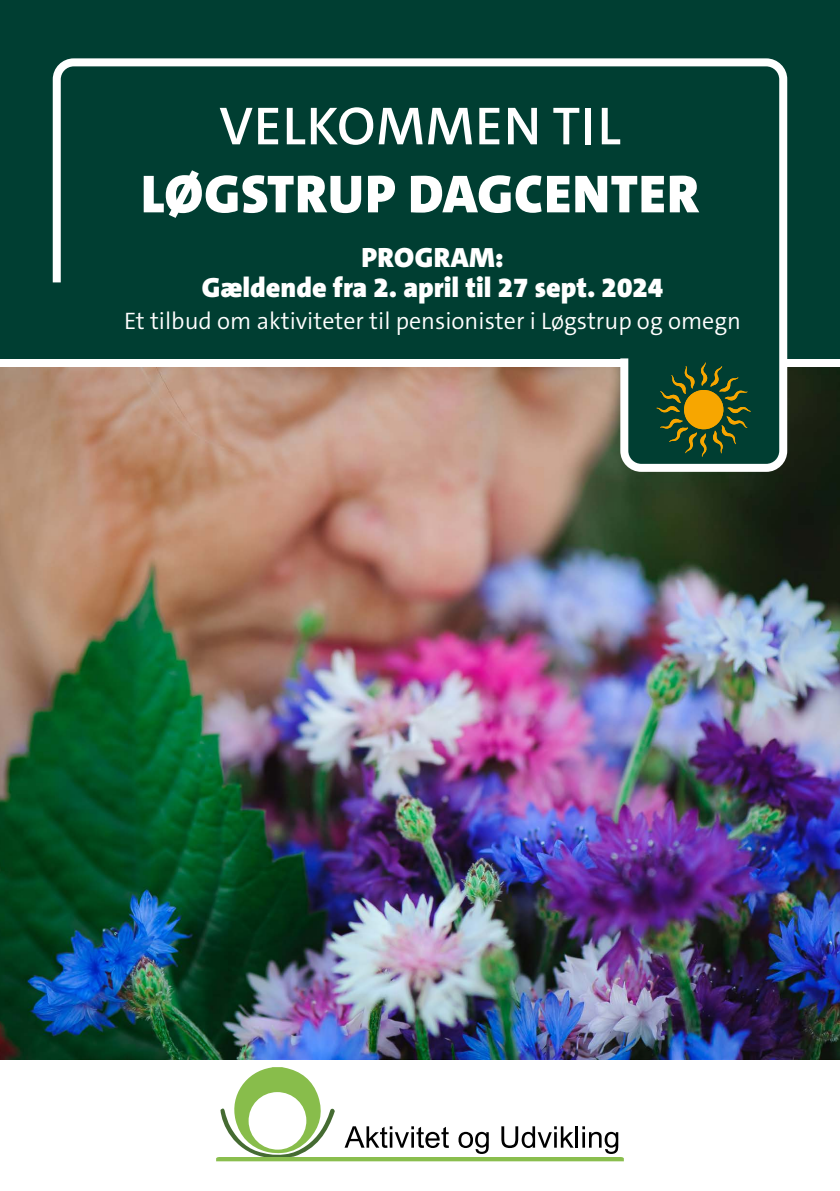
<style>
.page{position:relative;width:840px;height:1191px;background:#fff}
.page>*{position:absolute;margin:0;border:0;box-sizing:border-box;transform-origin:0 0}
.Titel_H1{font:900 54px/68px "The Sans C5";letter-spacing:.02em;color:#fff;text-align:center}
.Undertitel_H2{font:900 28px "The Sans C5";color:#fff}
.Undertitel_H2-2{font:900 28px "The Sans C5";letter-spacing:.02em;color:#fff}
.Undertitel_H2-3{font:300 24px "The Sans C5";color:#fff}
.s1{font-weight:600}
</style>
<div class="page">
<img style="left:0;top:367px;width:839px;height:692px">
<div style="left:0;top:0;width:839px;height:358px;background:#003e32"></div>
<svg style="left:49px;top:58px;width:741px;height:418px"></svg>
<svg style="left:216px;top:1067px;width:407px;height:94px"></svg>
<h1 class="Titel_H1" style="left:141px;top:92px;width:559px"><span class="s1">VELKOMMEN TIL<br></span>LØGSTRUP DAGCENTER</h1>
<h2 class="Undertitel_H2-2" style="left:361px;top:240px;width:144px">PROGRAM:</h2>
<h2 class="Undertitel_H2" style="left:202px;top:270px;width:462px">Gældende fra 2. april til 27 sept. 2024</h2>
<h2 class="Undertitel_H2-3" style="left:124px;top:305px;width:618px">Et tilbud om aktiviteter til pensionister i Løgstrup og omegn</h2>
</div>
